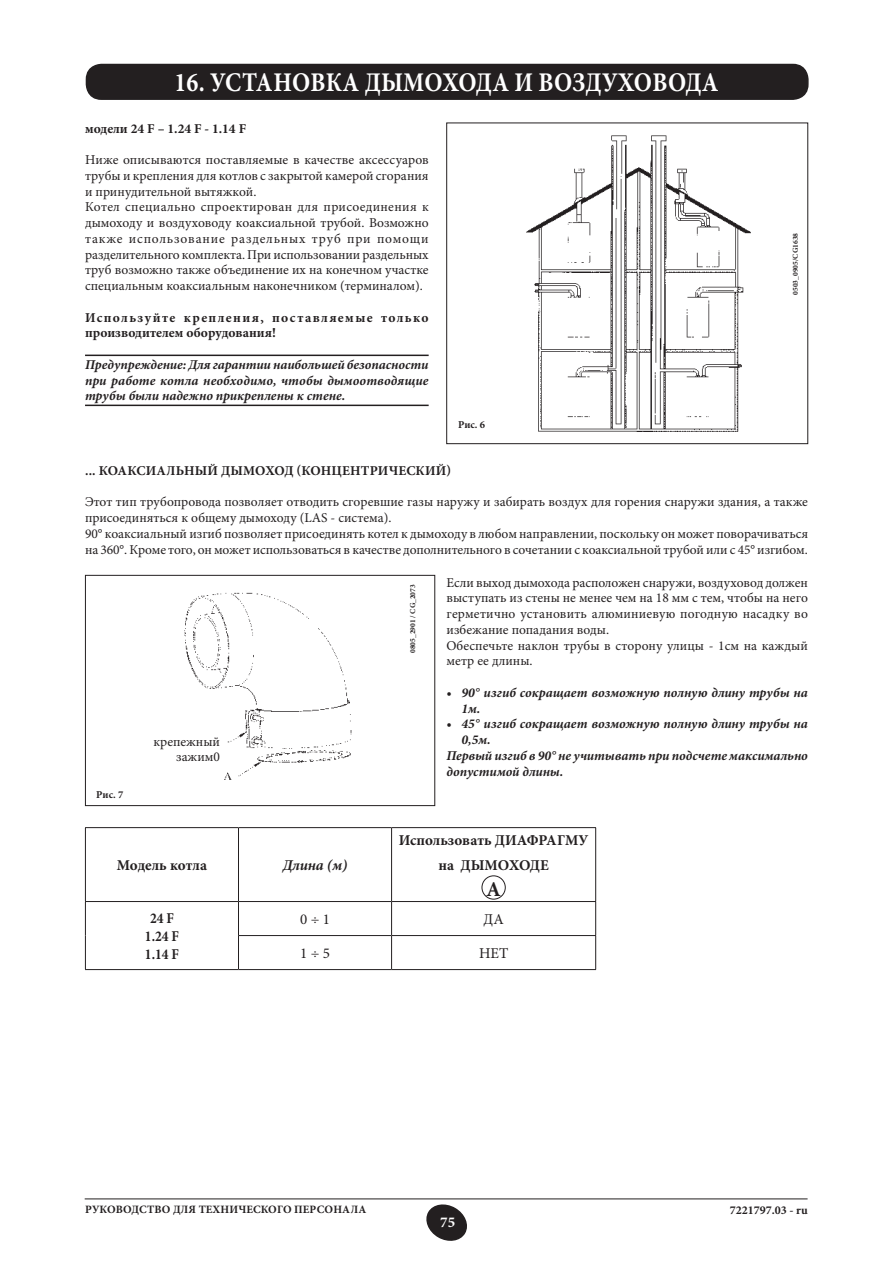
<style>
.page{position:relative;width:893px;height:1263px;background:#fff}
.page>*{position:absolute;margin:0;border:0;box-sizing:border-box;transform-origin:0 0}
.t1{font:700 27px "Minion Pro";letter-spacing:.01em;color:#fff;scale:.88 1}
.t2{font:700 21px "Minion Pro";color:#231f20}
.t3{font:700 15px/25.5px "Minion Pro";color:#231f20;text-align:center}
.t4{font:700 15px/18px "Minion Pro";color:#231f20;text-align:center;scale:.9 1}
.t5{font:15px "Minion Pro";color:#231f20}
.t6{font:italic 700 15px "Minion Pro";letter-spacing:-.005em;color:#231f20}
.t7{font:700 15px "Minion Pro";color:#fff}
.t8{font:13.5px/15.8px "Minion Pro";color:#231f20}
.t9{font:italic 700 13.5px/15.8px "Minion Pro";color:#231f20;text-align:justify}
.t10{font:700 13.5px/15.8px "Minion Pro";letter-spacing:.095em;color:#231f20}
.t11{font:700 13.5px "Minion Pro";letter-spacing:.01em;color:#231f20}
.t12{font:700 12px "Minion Pro";color:#231f20}
.t13{font:700 11.25px "Minion Pro";letter-spacing:.01em;color:#231f20}
.t14{font:700 10.5px "Minion Pro";color:#231f20}
.t15{font:700 7.5px "Minion Pro";color:#231f20}
</style>
<div class="page">
<svg style="left:426px;top:1204px;width:41px;height:37px"></svg>
<hr style="left:85px;top:1198px;width:723px;height:1px;background:#231f20">
<div style="left:86px;top:64px;width:722px;height:35px;background:#231f20;border-radius:15px"></div>
<div style="left:86px;top:64px;width:723px;height:36px;border:2px solid #231f20;border-radius:15px"></div>
<hr style="left:85px;top:355px;width:344px;height:1px;background:#231f20">
<hr style="left:85px;top:405px;width:344px;height:1px;background:#231f20">
<div style="left:446px;top:123px;width:362px;height:321px;border:1px solid #231f20"></div>
<img style="left:526px;top:136px;width:224px;height:295px">
<div style="left:85px;top:575px;width:350px;height:231px;border:1px solid #231f20"></div>
<img style="left:184px;top:592px;width:168px;height:188px">
<hr style="left:85px;top:827px;width:153px;height:1px;background:#231f20">
<hr style="left:85px;top:828px;width:1px;height:73px;background:#231f20">
<hr style="left:238px;top:827px;width:154px;height:1px;background:#231f20">
<hr style="left:238px;top:828px;width:1px;height:73px;background:#231f20">
<hr style="left:392px;top:827px;width:204px;height:1px;background:#231f20">
<hr style="left:391px;top:828px;width:1px;height:73px;background:#231f20">
<hr style="left:595px;top:828px;width:1px;height:73px;background:#231f20">
<hr style="left:85px;top:901px;width:153px;height:1px;background:#231f20">
<hr style="left:85px;top:902px;width:1px;height:33px;background:#231f20">
<hr style="left:238px;top:901px;width:154px;height:1px;background:#231f20">
<hr style="left:238px;top:902px;width:1px;height:33px;background:#231f20">
<hr style="left:392px;top:901px;width:204px;height:1px;background:#231f20">
<hr style="left:391px;top:902px;width:1px;height:33px;background:#231f20">
<hr style="left:595px;top:902px;width:1px;height:33px;background:#231f20">
<hr style="left:85px;top:935px;width:1px;height:34px;background:#231f20">
<hr style="left:238px;top:935px;width:154px;height:1px;background:#231f20">
<hr style="left:238px;top:936px;width:1px;height:33px;background:#231f20">
<hr style="left:392px;top:935px;width:204px;height:1px;background:#231f20">
<hr style="left:391px;top:936px;width:1px;height:33px;background:#231f20">
<hr style="left:595px;top:936px;width:1px;height:33px;background:#231f20">
<hr style="left:85px;top:969px;width:153px;height:1px;background:#231f20">
<hr style="left:238px;top:969px;width:154px;height:1px;background:#231f20">
<hr style="left:392px;top:969px;width:204px;height:1px;background:#231f20">
<div style="left:482px;top:875px;width:24px;height:24px;border:1px solid #231f20;border-radius:50%"></div>
<h1 class="t1" style="left:174px;top:63px;width:620px">16. УСТАНОВКА ДЫМОХОДА И ВОЗДУХОВОДА</h1>
<p class="t11" style="left:85px;top:119px;width:163px">модели 24 F – 1.24 F - 1.14 F</p>
<p class="t8" style="left:85px;top:152px;width:345px">Ниже описываются поставляемые в качестве аксессуаров трубы и крепления для котлов с закрытой камерой сгорания и принудительной вытяжкой.<br>Котел специально спроектирован для присоединения к дымоходу и воздуховоду коаксиальной трубой. Возможно также использование раздельных труб при помощи разделительного комплекта. При использовании раздельных труб возможно также объединение их на конечном участке специальным коаксиальным наконечником (терминалом).</p>
<p class="t10" style="left:85px;top:309px;width:345px">Используйте крепления, поставляемые только производителем оборудования!</p>
<p class="t9" style="left:85px;top:356px;width:345px">Предупреждение: Для гарантии наибольшей безопасности при работе котла необходимо, чтобы дымоотводящие трубы были надежно прикреплены к стене.</p>
<p class="t14" style="left:458px;top:417px;width:29px">Рис. 6</p>
<p class="t15" style="left:790px;top:295px;width:63px;rotate:-90deg">0503_0905/CG1638</p>
<p class="t11" style="left:85px;top:461px;width:368px">... КОАКСИАЛЬНЫЙ ДЫМОХОД (КОНЦЕНТРИЧЕСКИЙ)</p>
<p class="t8" style="left:85px;top:494px;width:724px">Этот тип трубопровода позволяет отводить сгоревшие газы наружу и забирать воздух для горения снаружи здания, а также присоединяться к общему дымоходу (LAS - система).<br>90° коаксиальный изгиб позволяет присоединять котел к дымоходу в любом направлении, поскольку он может поворачиваться на 360°. Кроме того, он может использоваться в качестве дополнительного в сочетании с коаксиальной трубой или с 45° изгибом.</p>
<p class="t8" style="left:446px;top:574px;width:363px">Если выход дымохода расположен снаружи, воздуховод должен выступать из стены не менее чем на 18 мм с тем, чтобы на него герметично установить алюминиевую погодную насадку во избежание попадания воды.<br>Обеспечьте наклон трубы в сторону улицы - 1см на каждый метр ее длины.</p>
<p class="t9" style="left:461px;top:684px;width:348px;text-indent:-15px">• 90° изгиб сокращает возможную полную длину трубы на<br>1м.</p>
<p class="t9" style="left:446px;top:716px;width:363px">• 45° изгиб сокращает возможную полную длину трубы на</p>
<p class="t9" style="left:461px;top:732px;width:31px">0,5м.</p>
<p class="t9" style="left:446px;top:747px;width:363px">Первый изгиб в 90° не учитывать при подсчете максимально</p>
<p class="t9" style="left:446px;top:763px;width:118px">допустимой длины.</p>
<p class="t14" style="left:96px;top:787px;width:29px">Рис. 7</p>
<p class="t15" style="left:407px;top:653px;width:70px;rotate:-90deg">0805_2901 / CG_2073</p>
<p class="t8" style="left:153px;top:733px;width:68px;text-align:right">крепежный зажим0</p>
<p class="t3" style="left:117px;top:852px;width:92px">Модель котла</p>
<p class="t6" style="left:283px;top:854px;width:66px">Длина (м)</p>
<p class="t3" style="left:399px;top:827px;width:191px">Использовать ДИАФРАГМУ на ДЫМОХОДЕ</p>
<h2 class="t2" style="left:486px;top:874px;width:16px">A</h2>
<p class="t4" style="left:145px;top:909px;width:39px">24 F<br>1.24 F<br>1.14 F</p>
<p class="t5" style="left:300px;top:909px;width:31px">0 ÷ 1</p>
<p class="t5" style="left:484px;top:909px;width:22px">ДА</p>
<p class="t5" style="left:300px;top:943px;width:31px">1 ÷ 5</p>
<p class="t5" style="left:479px;top:943px;width:31px">НЕТ</p>
<p class="t13" style="left:85px;top:1201px;width:283px">РУКОВОДСТВО ДЛЯ ТЕХНИЧЕСКОГО ПЕРСОНАЛА</p>
<p class="t12" style="left:730px;top:1201px;width:80px">7221797.03 - ru</p>
<p class="t7" style="left:440px;top:1211px;width:16px">75</p>
</div>
